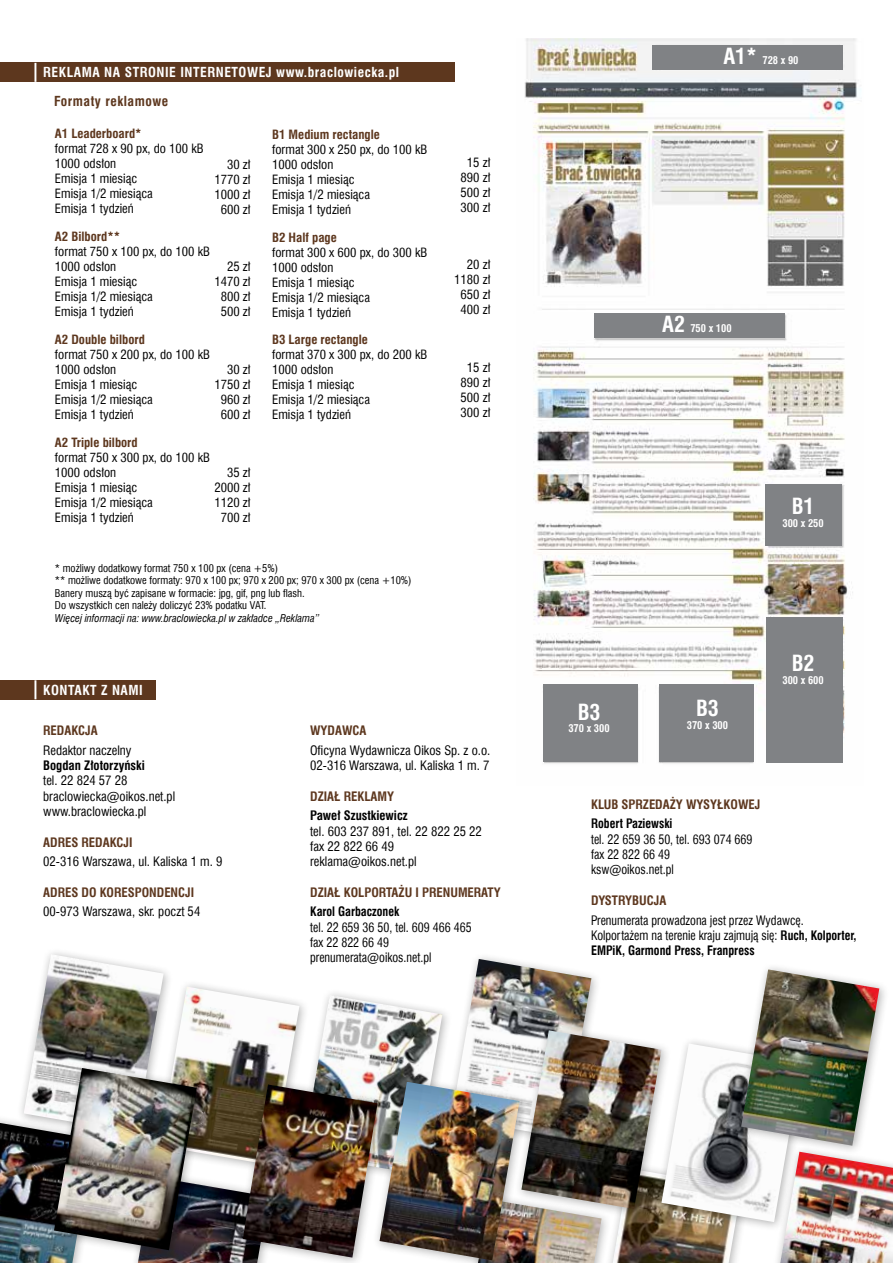
<style>
.page{position:relative;width:893px;height:1263px;background:#fff}
.page>*{position:absolute;margin:0;border:0;box-sizing:border-box;transform-origin:0 0}
.t1{font:700 21.75px "Swis 721 Cn EU";color:#fff}
.t2{font:700 13.5px "Swis 721 Cn EU";letter-spacing:.04em;color:#fff}
.t3{font:700 13.5px "Swis 721 Cn EU";letter-spacing:.04em;color:#5d371e}
.t4{font:12.75px/15.3px "Swis 721 Cn EU";color:#000}
.t5{font:12.75px/15.3px "Swis 721 Cn EU";color:#000;scale:.94 1}
.t6{font:700 12.75px "Swis 721 Cn EU";color:#5d371e}
.t7{font:700 12.75px "Swis 721 Cn EU";color:#000}
.t8{font:700 12.75px "Swis 721 Cn EU";color:#000;scale:.94 1}
.t9{font:12.45px/15px "Swis 721 Cn EU";color:#000}
.t10{font:700 12.45px "Swis 721 Cn EU";color:#5d371e}
.t11{font:10.5px/12.6px "Swis 721 Cn EU";color:#000}
.t12{font:10.5px "Swis 721 Cn EU Italic";color:#000}
.t13{font:700 10.5px "Swis 721 Cn EU";color:#fff}
.s1{font-size:21.75px}
.s2{font-weight:700}
</style>
<div class="page">
<div style="left:0;top:63px;width:455px;height:19px;background:#5d371e"></div>
<svg style="left:34px;top:63px;width:2px;height:19px"></svg>
<div style="left:0;top:680px;width:156px;height:19px;background:#5d371e"></div>
<svg style="left:34px;top:680px;width:2px;height:19px"></svg>
<img style="left:613px;top:1219px;width:128px;height:44px">
<img style="left:0;top:1123px;width:79px;height:140px">
<div style="left:455px;top:1192px;width:157px;height:71px;background:#000;opacity:.31"></div>
<img style="left:530px;top:1219px;width:72px;height:44px">
<img style="left:138px;top:1182px;width:98px;height:81px">
<img style="left:780px;top:1155px;width:113px;height:108px">
<img style="left:173px;top:986px;width:122px;height:179px">
<div style="left:295px;top:988px;width:158px;height:195px;background:#000;opacity:.31"></div>
<img style="left:302px;top:995px;width:140px;height:82px">
<div style="left:236px;top:1077px;width:152px;height:186px;background:#000;opacity:.31"></div>
<img style="left:243px;top:1084px;width:130px;height:173px">
<div style="left:17px;top:947px;width:156px;height:196px;background:#000;opacity:.31"></div>
<img style="left:24px;top:954px;width:140px;height:179px">
<div style="left:444px;top:952px;width:158px;height:195px;background:#000;opacity:.31"></div>
<img style="left:451px;top:959px;width:140px;height:116px">
<div style="left:47px;top:1061px;width:160px;height:199px;background:#000;opacity:.31"></div>
<img style="left:54px;top:1068px;width:143px;height:182px">
<div style="left:514px;top:1023px;width:158px;height:196px;background:#000;opacity:.31"></div>
<img style="left:521px;top:1030px;width:140px;height:179px">
<div style="left:373px;top:1075px;width:157px;height:188px;background:#000;opacity:.31"></div>
<img style="left:380px;top:1082px;width:139px;height:178px">
<img style="left:524px;top:38px;width:333px;height:726px">
<div style="left:594px;top:313px;width:191px;height:25px;background:#808285"></div>
<div style="left:652px;top:45px;width:190px;height:25px;background:#808285"></div>
<div style="left:766px;top:484px;width:76px;height:62px;background:#808285"></div>
<div style="left:543px;top:684px;width:95px;height:78px;background:#808285"></div>
<div style="left:659px;top:684px;width:94px;height:78px;background:#808285"></div>
<div style="left:766px;top:617px;width:76px;height:146px;background:#808285"></div>
<div style="left:654px;top:1036px;width:158px;height:196px;background:#000;opacity:.31"></div>
<img style="left:661px;top:1043px;width:140px;height:179px">
<div style="left:734px;top:962px;width:155px;height:193px;background:#000;opacity:.31"></div>
<img style="left:741px;top:969px;width:138px;height:177px">
<p class="t2" style="left:43px;top:64px;width:357px">REKLAMA NA STRONIE INTERNETOWEJ www.braclowiecka.pl</p>
<p class="t3" style="left:54px;top:93px;width:116px">Formaty reklamowe</p>
<p class="t10" style="left:55px;top:126px;width:88px">A1 Leaderboard*</p>
<p class="t9" style="left:55px;top:141px;width:150px">format 728 x 90 px, do 100 kB<br>1000 odsłon<br>Emisja 1 miesiąc<br>Emisja 1/2 miesiąca<br>Emisja 1 tydzień</p>
<p class="t10" style="left:55px;top:229px;width:67px">A2 Bilbord**</p>
<p class="t9" style="left:55px;top:244px;width:157px">format 750 x 100 px, do 100 kB<br>1000 odsłon<br>Emisja 1 miesiąc<br>Emisja 1/2 miesiąca<br>Emisja 1 tydzień</p>
<p class="t10" style="left:55px;top:332px;width:92px">A2 Double bilbord</p>
<p class="t9" style="left:55px;top:347px;width:157px">format 750 x 200 px, do 100 kB<br>1000 odsłon<br>Emisja 1 miesiąc<br>Emisja 1/2 miesiąca<br>Emisja 1 tydzień</p>
<p class="t10" style="left:55px;top:434px;width:84px">A2 Triple bilbord</p>
<p class="t9" style="left:55px;top:449px;width:157px">format 750 x 300 px, do 100 kB<br>1000 odsłon<br>Emisja 1 miesiąc<br>Emisja 1/2 miesiąca<br>Emisja 1 tydzień</p>
<p class="t9" style="left:214px;top:157px;width:38px;text-align:right">30 zł<br>1770 zł<br>1000 zł<br>600 zł</p>
<p class="t9" style="left:214px;top:259px;width:38px;text-align:right">25 zł<br>1470 zł<br>800 zł<br>500 zł</p>
<p class="t9" style="left:214px;top:362px;width:38px;text-align:right">30 zł<br>1750 zł<br>960 zł<br>600 zł</p>
<p class="t9" style="left:214px;top:465px;width:38px;text-align:right">35 zł<br>2000 zł<br>1120 zł<br>700 zł</p>
<p class="t10" style="left:272px;top:127px;width:109px">B1 Medium rectangle</p>
<p class="t9" style="left:272px;top:142px;width:157px">format 300 x 250 px, do 100 kB<br>1000 odsłon<br>Emisja 1 miesiąc<br>Emisja 1/2 miesiąca<br>Emisja 1 tydzień</p>
<p class="t10" style="left:272px;top:230px;width:66px">B2 Half page</p>
<p class="t9" style="left:272px;top:245px;width:157px">format 300 x 600 px, do 300 kB<br>1000 odsłon<br>Emisja 1 miesiąc<br>Emisja 1/2 miesiąca<br>Emisja 1 tydzień</p>
<p class="t10" style="left:272px;top:332px;width:97px">B3 Large rectangle</p>
<p class="t9" style="left:272px;top:347px;width:157px">format 370 x 300 px, do 200 kB<br>1000 odsłon<br>Emisja 1 miesiąc<br>Emisja 1/2 miesiąca<br>Emisja 1 tydzień</p>
<p class="t11" style="left:55px;top:561px;width:358px">* możliwy dodatkowy format 750 x 100 px (cena +5%)<br>** możliwe dodatkowe formaty: 970 x 100 px; 970 x 200 px; 970 x 300 px (cena +10%)<br>Banery muszą być zapisane w formacie: jpg, gif, png lub flash.<br>Do wszystkich cen należy doliczyć 23% podatku VAT.</p>
<p class="t12" style="left:55px;top:612px;width:266px">Więcej informacji na: www.braclowiecka.pl w zakładce „Reklama”</p>
<p class="t2" style="left:43px;top:682px;width:101px">KONTAKT Z NAMI</p>
<p class="t9" style="left:461px;top:155px;width:31px;text-align:center">15 zł<br>890 zł<br>500 zł<br>300 zł</p>
<p class="t9" style="left:454px;top:257px;width:38px;text-align:right">20 zł<br>1180 zł<br>650 zł<br>400 zł</p>
<p class="t9" style="left:461px;top:360px;width:31px;text-align:center">15 zł<br>890 zł<br>500 zł<br>300 zł</p>
<p class="t6" style="left:43px;top:723px;width:56px">REDAKCJA</p>
<p class="t4" style="left:43px;top:742px;width:90px">Redaktor naczelny</p>
<p class="t7" style="left:43px;top:758px;width:103px">Bogdan Złotorzyński</p>
<p class="t4" style="left:43px;top:773px;width:133px">tel. 22 824 57 28 braclowiecka@oikos.net.pl www.braclowiecka.pl</p>
<p class="t6" style="left:43px;top:834px;width:91px">ADRES REDAKCJI</p>
<p class="t4" style="left:43px;top:854px;width:181px">02-316 Warszawa, ul. Kaliska 1 m. 9</p>
<p class="t6" style="left:43px;top:884px;width:153px">ADRES DO KORESPONDENCJI</p>
<p class="t4" style="left:43px;top:904px;width:159px">00-973 Warszawa, skr. poczt 54</p>
<p class="t6" style="left:310px;top:723px;width:58px">WYDAWCA</p>
<p class="t4" style="left:310px;top:742px;width:182px">Oficyna Wydawnicza Oikos Sp. z o.o.<br>02-316 Warszawa, ul. Kaliska 1 m. 7</p>
<p class="t6" style="left:310px;top:788px;width:86px">DZIAŁ REKLAMY</p>
<p class="t7" style="left:310px;top:808px;width:99px">Paweł Szustkiewicz</p>
<p class="t4" style="left:310px;top:823px;width:173px">tel. 603 237 891, tel. 22 822 25 22 fax 22 822 66 49 reklama@oikos.net.pl</p>
<p class="t6" style="left:310px;top:884px;width:192px">DZIAŁ KOLPORTAŻU I PRENUMERATY</p>
<p class="t8" style="left:310px;top:904px;width:96px">Karol Garbaczonek</p>
<p class="t5" style="left:310px;top:919px;width:173px">tel. 22 659 36 50, tel. 609 466 465 fax 22 822 66 49 prenumerata@oikos.net.pl</p>
<p class="t13" style="left:723px;top:54px;width:77px"><span class="s1">A1*</span> 728 x 90</p>
<p class="t13" style="left:662px;top:322px;width:71px"><span class="s1">A2</span> 750 x 100</p>
<h1 class="t1" style="left:578px;top:699px;width:24px">B3</h1>
<p class="t13" style="left:568px;top:722px;width:43px">370 x 300</p>
<h1 class="t1" style="left:696px;top:695px;width:24px">B3</h1>
<p class="t13" style="left:687px;top:719px;width:43px">370 x 300</p>
<h1 class="t1" style="left:792px;top:493px;width:24px">B1</h1>
<p class="t13" style="left:782px;top:517px;width:43px">300 x 250</p>
<h1 class="t1" style="left:792px;top:650px;width:24px">B2</h1>
<p class="t13" style="left:782px;top:674px;width:43px">300 x 600</p>
<p class="t6" style="left:591px;top:797px;width:171px">KLUB SPRZEDAŻY WYSYŁKOWEJ</p>
<p class="t8" style="left:591px;top:816px;width:88px">Robert Paziewski</p>
<p class="t5" style="left:591px;top:831px;width:173px">tel. 22 659 36 50, tel. 693 074 669 fax 22 822 66 49 ksw@oikos.net.pl</p>
<p class="t6" style="left:591px;top:893px;width:77px">DYSTRYBUCJA</p>
<p class="t5" style="left:591px;top:912px;width:284px">Prenumerata prowadzona jest przez Wydawcę.<br>Kolportażem na terenie kraju zajmują się: <span class="s2">Ruch, Kolporter,<br>EMPiK, Garmond Press, Franpress</span></p>
</div>
